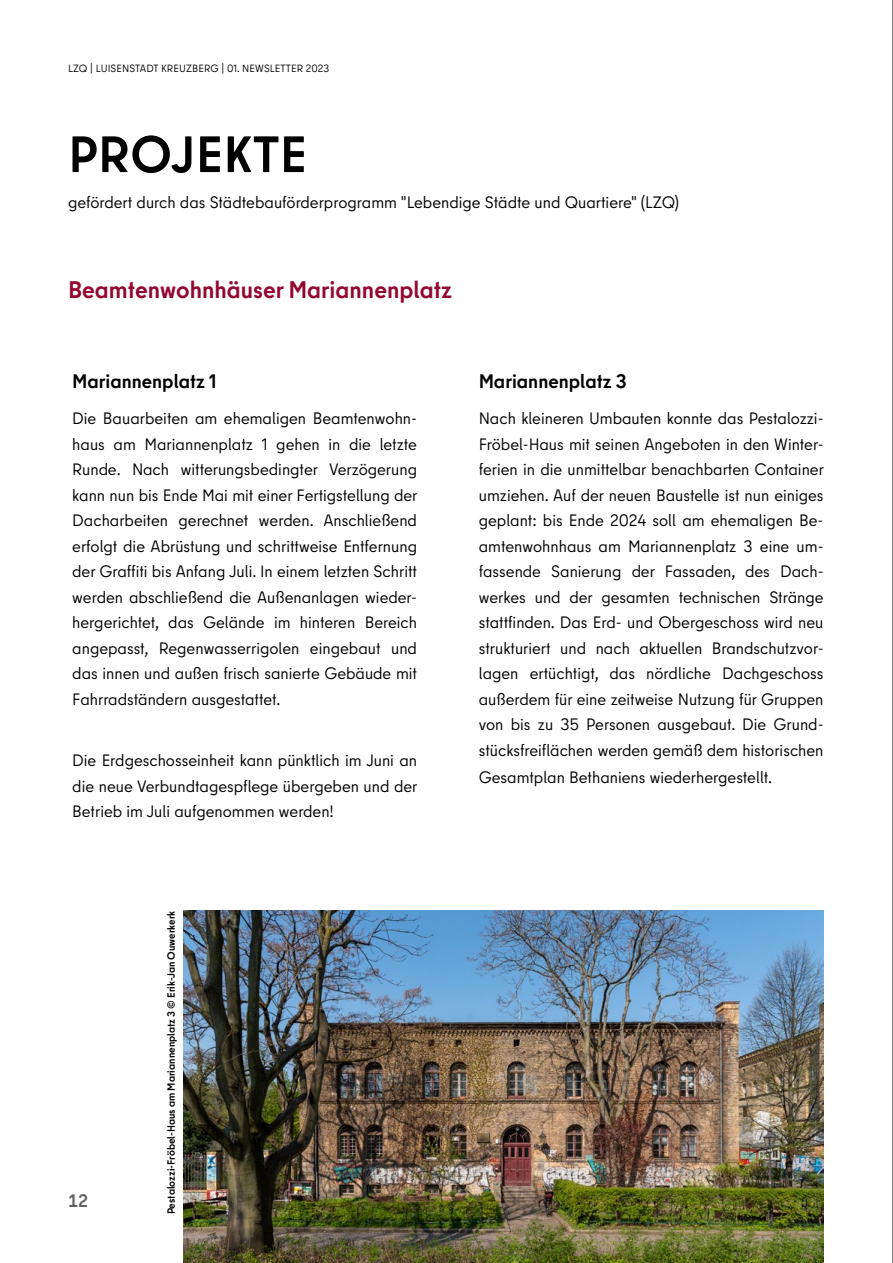
<style>
.page{position:relative;width:893px;height:1263px;background:#fff}
.page>*{position:absolute;margin:0;border:0;box-sizing:border-box;transform-origin:0 0}
.t1{font:700 51px "Berlin Type";letter-spacing:.01em;color:#000}
.t2{font:700 24px "Berlin Type";color:#940830}
.t3{font:700 19.5px "Berlin Type";color:#000}
.t4{font:700 18px "Berlin Type Office";color:#636363}
.t5{font:16.5px/25.5px "Berlin Type";color:#000;text-align:justify}
.t6{font:700 10.5px "Berlin Type";color:#000}
.t7{font:10.5px "Berlin Type";letter-spacing:.01em;color:#000}
</style>
<div class="page">
<img style="left:183px;top:910px;width:640px;height:353px">
<hr style="left:892px;top:0;width:1px;height:1263px;background:#000">
<p class="t7" style="left:68px;top:62px;width:263px">LZQ | LUISENSTADT KREUZBERG | 01. NEWSLETTER 2023</p>
<h1 class="t1" style="left:68px;top:122px;width:240px">PROJEKTE</h1>
<p class="t5" style="left:68px;top:190px;width:613px">gefördert durch das Städtebauförderprogramm "Lebendige Städte und Quartiere" (LZQ)</p>
<h2 class="t2" style="left:68px;top:274px;width:385px">Beamtenwohnhäuser Mariannenplatz</h2>
<p class="t3" style="left:72px;top:369px;width:146px">Mariannenplatz 1</p>
<p class="t5" style="left:72px;top:406px;width:347px">Die Bauarbeiten am ehemaligen Beamtenwohn&shy;haus am Mariannenplatz 1 gehen in die letzte Runde. Nach witterungsbedingter Verzögerung kann nun bis Ende Mai mit einer Fertigstellung der Dacharbeiten gerechnet werden. Anschließend erfolgt die Abrüstung und schrittweise Entfernung der Graffiti bis Anfang Juli. In einem letzten Schritt werden abschließend die Außenanlagen wieder&shy;hergerichtet, das Gelände im hinteren Bereich angepasst, Regenwasserrigolen eingebaut und das innen und außen frisch sanierte Gebäude mit Fahrradständern ausgestattet.</p>
<p class="t5" style="left:72px;top:748px;width:347px">Die Erdgeschosseinheit kann pünktlich im Juni an die neue Verbundtagespflege übergeben und der Betrieb im Juli aufgenommen werden!</p>
<p class="t3" style="left:479px;top:369px;width:149px">Mariannenplatz 3</p>
<p class="t5" style="left:479px;top:406px;width:347px">Nach kleineren Umbauten konnte das Pestalozzi-Fröbel-Haus mit seinen Angeboten in den Winter&shy;ferien in die unmittelbar benachbarten Container umziehen. Auf der neuen Baustelle ist nun einiges geplant: bis Ende 2024 soll am ehemaligen Be&shy;amtenwohnhaus am Mariannenplatz 3 eine um&shy;fassende Sanierung der Fassaden, des Dach&shy;werkes und der gesamten technischen Stränge stattfinden. Das Erd- und Obergeschoss wird neu strukturiert und nach aktuellen Brandschutzvor&shy;lagen ertüchtigt, das nördliche Dachgeschoss außerdem für eine zeitweise Nutzung für Gruppen von bis zu 35 Personen ausgebaut. Die Grund&shy;stücksfreiflächen werden gemäß dem historischen</p>
<p class="t5" style="left:479px;top:764px;width:295px">Gesamtplan Bethaniens wiederhergestellt.</p>
<p class="t4" style="left:68px;top:1189px;width:22px">12</p>
<p class="t6" style="left:164px;top:1214px;width:305px;rotate:-90deg">Pestalozzi-Fröbel-Haus am Mariannenplatz 3 © Erik-Jan Ouwerkerk</p>
</div>
